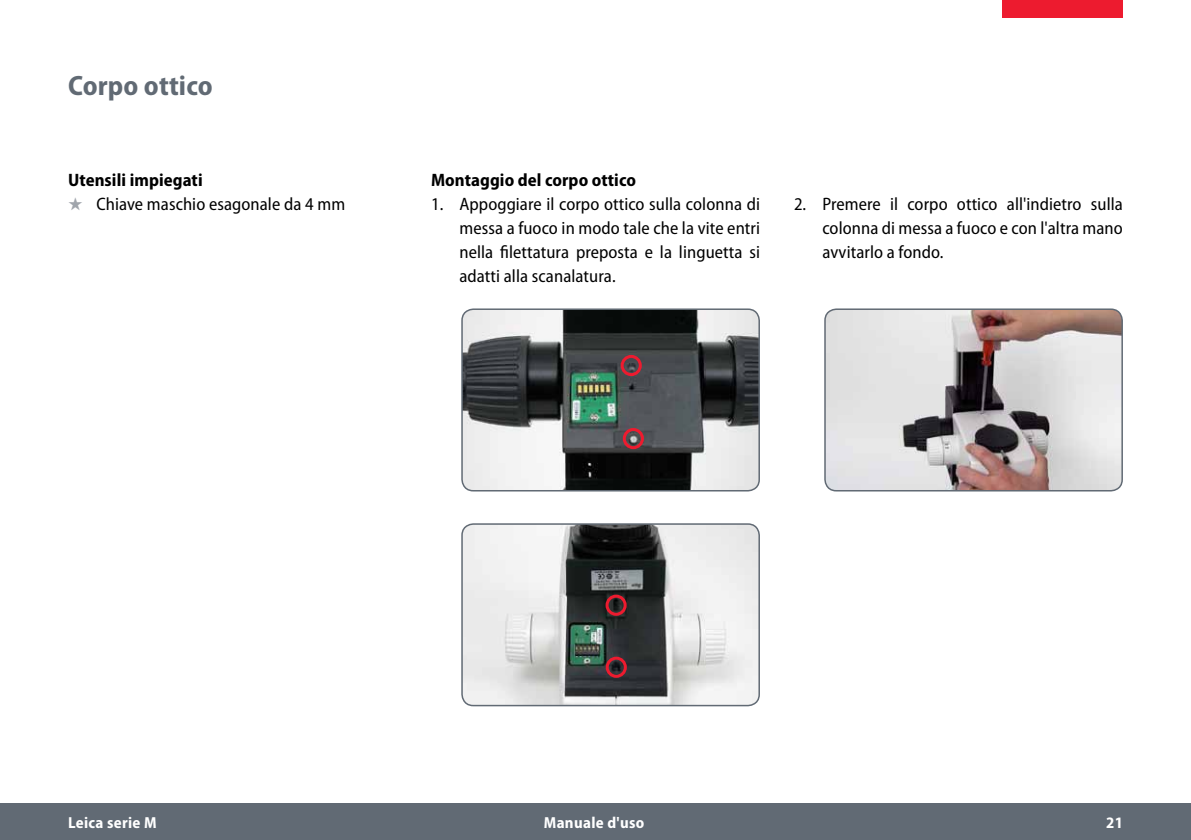
<style>
.page{position:relative;width:1191px;height:840px;background:#fff}
.page>*{position:absolute;margin:0;border:0;box-sizing:border-box;transform-origin:0 0}
.t1{font:700 semi-condensed 28px "Myriad Pro";letter-spacing:.005em;color:#616a74}
.t2{font:semi-condensed 18px/24px "Myriad Pro";letter-spacing:.005em;color:#000;text-align:justify}
.t3{font:700 semi-condensed 18px "Myriad Pro";letter-spacing:.005em;color:#000}
.t4{font:700 semi-condensed 16px "Myriad Pro";letter-spacing:.02em;color:#fff}
.s1{color:#a0a5ac}
</style>
<div class="page">
<div style="left:0;top:803px;width:1191px;height:36px;background:#616a74"></div>
<div style="left:1002px;top:0;width:121px;height:17px;background:#ed1b2f"></div>
<img style="left:825px;top:311px;width:297px;height:179px">
<div style="left:824px;top:308px;width:299px;height:183px;border:2px solid #616a74;border-radius:11px"></div>
<img style="left:462px;top:311px;width:297px;height:179px">
<div style="left:461px;top:308px;width:299px;height:183px;border:2px solid #616a74;border-radius:11px"></div>
<div style="left:620px;top:355px;width:22px;height:21px;border:3px solid #ed1b2f;border-radius:50%"></div>
<div style="left:623px;top:428px;width:21px;height:21px;border:3px solid #ed1b2f;border-radius:50%"></div>
<img style="left:464px;top:526px;width:295px;height:179px">
<div style="left:461px;top:523px;width:299px;height:183px;border:2px solid #616a74;border-radius:11px"></div>
<div style="left:605px;top:594px;width:21px;height:21px;border:3px solid #ed1b2f;border-radius:50%"></div>
<div style="left:605px;top:656px;width:22px;height:21px;border:3px solid #ed1b2f;border-radius:50%"></div>
<h1 class="t1" style="left:68px;top:70px;width:146px">Corpo ottico</h1>
<p class="t3" style="left:68px;top:169px;width:136px">Utensili impiegati</p>
<p class="t2" style="left:68px;top:192px;width:279px"><span class="s1">★</span> Chiave maschio esagonale da 4 mm</p>
<p class="t3" style="left:431px;top:169px;width:206px">Montaggio del corpo ottico</p>
<p class="t2" style="left:459px;top:192px;width:302px;text-indent:-28px">1. Appoggiare il corpo ottico sulla colonna di messa a fuoco in modo tale che la vite entri nella filettatura preposta e la linguetta si adatti alla scanalatura.</p>
<p class="t2" style="left:822px;top:192px;width:302px;text-indent:-28px">2. Premere il corpo ottico all'indietro sulla colonna di messa a fuoco e con l'altra mano avvitarlo a fondo.</p>
<p class="t4" style="left:68px;top:813px;width:90px">Leica serie M</p>
<p class="t4" style="left:544px;top:813px;width:102px">Manuale d'uso</p>
<p class="t4" style="left:1106px;top:813px;width:18px">21</p>
</div>
